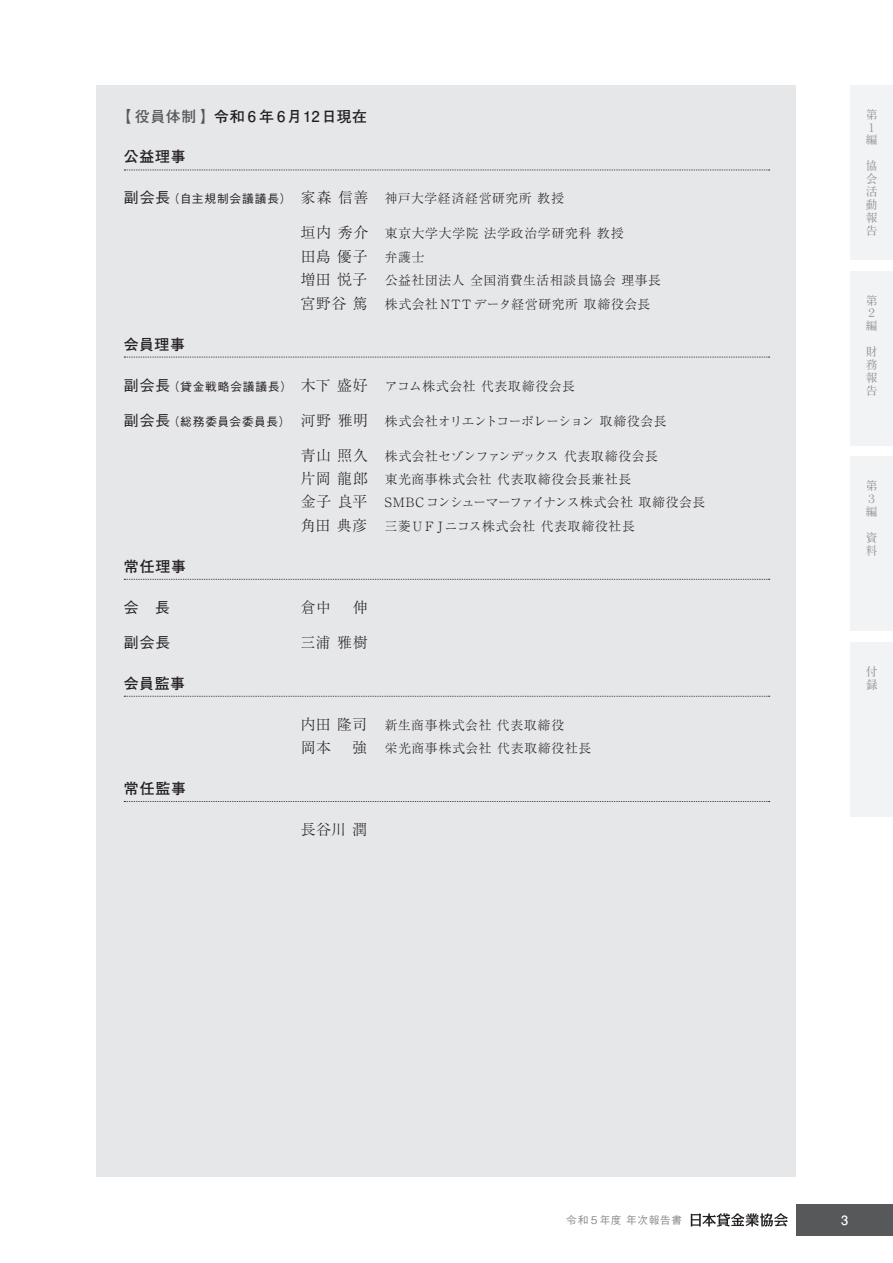
<style>
.page{position:relative;width:893px;height:1263px;background:#fff}
.page>*{position:absolute;margin:0;border:0;box-sizing:border-box;transform-origin:0 0}
.t1{font:700 14.85px "Futo Go B101 Pro";letter-spacing:.05em;color:#231f20}
.t2{font:300 14.85px "Ryumin Pro";letter-spacing:.03em;color:#231f20}
.t3{font:500 14.85px "Gothic BBB Pro";color:#231f20}
.t4{font:300 12.75px/23.4px "Ryumin Pro";letter-spacing:.045em;color:#231f20}
.t5{font:300 12.75px "Ryumin Pro";letter-spacing:-.02em;color:#231f20}
.t6{font:700 12.75px "Futo Go B101 Pro";color:#fff}
.t7{font:700 11.7px/12.9px "A1 Mincho Std";color:#939598}
.t8{font:500 10.65px "Gothic BBB Pro";letter-spacing:.075em;color:#8a8c8f}
.s1{color:#57585a}
.s2{font-family:"Gothic BBB Pro";font-weight:500;font-size:14.85px}
.s3{font-family:"Gothic BBB Pro";font-weight:500;font-size:11.7px}
.s4{font-size:14.85px}
.s5{font-size:12.75px}
</style>
<div class="page">
<svg style="left:691px;top:1213px;width:97px;height:13px"></svg>
<div style="left:796px;top:1204px;width:97px;height:32px;background:#57585a"></div>
<div style="left:850px;top:642px;width:43px;height:175px;background:#f2f3f4"></div>
<div style="left:97px;top:85px;width:699px;height:1092px;background:#e6e7e9"></div>
<div style="left:850px;top:457px;width:43px;height:174px;background:#f2f3f4"></div>
<div style="left:850px;top:271px;width:43px;height:174px;background:#f2f3f4"></div>
<div style="left:850px;top:85px;width:43px;height:174px;background:#f2f3f4"></div>
<svg style="left:124px;top:170px;width:646px;height:1px"></svg>
<svg style="left:124px;top:357px;width:646px;height:1px"></svg>
<svg style="left:124px;top:579px;width:646px;height:1px"></svg>
<svg style="left:124px;top:696px;width:646px;height:1px"></svg>
<svg style="left:124px;top:801px;width:646px;height:1px"></svg>
<p class="t1" style="left:116px;top:104px;width:252px"><span class="s1">【役員体制】</span>令和 6 年 6月12日現在</p>
<p class="t1" style="left:124px;top:145px;width:63px">公益理事</p>
<p class="t4" style="left:124px;top:186px;width:442px"><span class="s2">副会長</span><span class="s3">（自主規制会議議長）</span> <span class="s4">家森 信善</span> 神戸大学経済経営研究所 教授</p>
<p class="t4" style="left:301px;top:221px;width:324px"><span class="s4">垣内 秀介</span> 東京大学大学院 法学政治学研究科 教授</p>
<p class="t2" style="left:301px;top:245px;width:125px">田島 優子 <span class="s5">弁護士</span></p>
<p class="t4" style="left:301px;top:268px;width:362px"><span class="s4">増田 悦子</span> 公益社団法人 全国消費生活相談員協会 理事長<span class="s4">宮野谷 篤</span> 株式会社 NTT データ経営研究所 取締役会長</p>
<p class="t1" style="left:124px;top:332px;width:63px">会員理事</p>
<p class="t4" style="left:124px;top:373px;width:452px"><span class="s2">副会長</span><span class="s3">（貸金戦略会議議長）</span> <span class="s4">木下 盛好</span> アコム株式会社 代表取締役会長</p>
<p class="t5" style="left:124px;top:411px;width:544px"><span class="s2">副会長</span><span class="s3">（総務委員会委員長）</span> <span class="s4">河野 雅明</span> 株式会社オリエントコーポレーション 取締役会長</p>
<p class="t4" style="left:301px;top:443px;width:406px"><span class="s4">青山 照久</span> 株式会社セゾンファンデックス 代表取締役会長<br><span class="s4">片岡 龍郎</span> 東光商事株式会社 代表取締役会長兼社長<br><span class="s4">金子 良平</span> SMBCコンシューマーファイナンス株式会社 取締役会長<span class="s4">角田 典彦</span> 三菱ＵＦＪニコス株式会社 代表取締役社長</p>
<p class="t1" style="left:124px;top:554px;width:64px">常任理事</p>
<p class="t3" style="left:124px;top:595px;width:48px">会　長</p>
<p class="t2" style="left:301px;top:595px;width:69px">倉中 　伸</p>
<p class="t3" style="left:124px;top:630px;width:48px">副会長</p>
<p class="t2" style="left:301px;top:630px;width:69px">三浦 雅樹</p>
<p class="t1" style="left:124px;top:671px;width:63px">会員監事</p>
<p class="t4" style="left:301px;top:712px;width:292px"><span class="s4">内田 隆司</span> 新生商事株式会社 代表取締役<br><span class="s4">岡本　 強</span> 栄光商事株式会社 代表取締役社長</p>
<p class="t1" style="left:124px;top:776px;width:64px">常任監事</p>
<p class="t2" style="left:301px;top:818px;width:68px">長谷川 潤</p>
<p class="t7" style="left:866px;top:106px;width:13px">第<br>１編</p>
<p class="t7" style="left:866px;top:158px;width:13px;text-align:justify">協会活動報告</p>
<p class="t7" style="left:866px;top:292px;width:13px">第<br>２編</p>
<p class="t7" style="left:866px;top:343px;width:13px;text-align:justify">財務報告</p>
<p class="t7" style="left:866px;top:478px;width:13px">第<br>３編</p>
<p class="t7" style="left:866px;top:529px;width:13px">資料</p>
<p class="t7" style="left:866px;top:664px;width:13px">付録</p>
<p class="t8" style="left:566px;top:1211px;width:118px">令和5年度 年次報告書</p>
<p class="t6" style="left:841px;top:1210px;width:9px">3</p>
</div>
